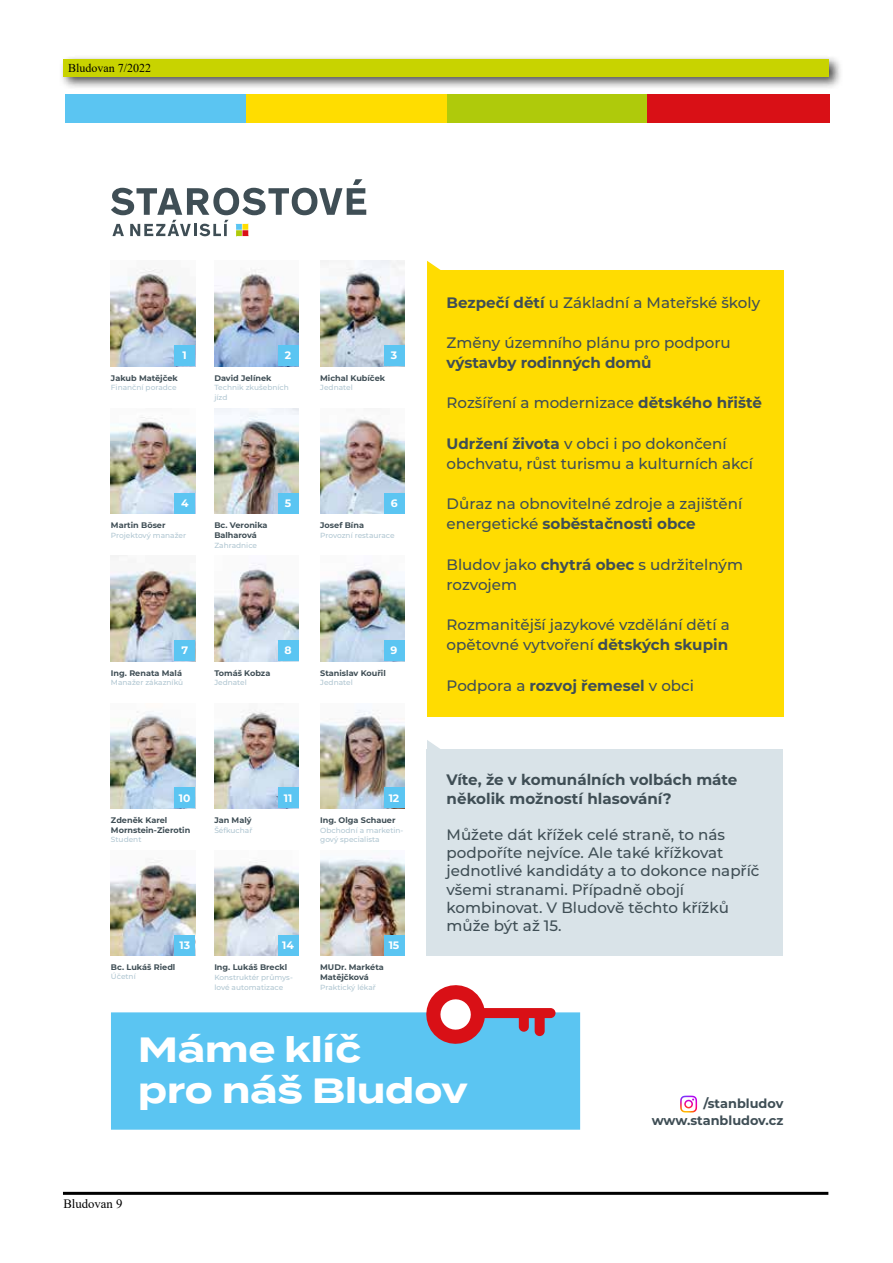
<style>
.page{position:relative;width:893px;height:1263px;background:#fff}
.page>*{position:absolute;margin:0;border:0;box-sizing:border-box;transform-origin:0 0}
.t1{font:700 35.1px/41px "Termina";color:#fff}
.t2{font:500 15.15px/18.1px "Montserrat";color:#3f4e55}
.t3{font:700 15.15px/19.4px "Montserrat";color:#3f4e55}
.t4{font:700 12.9px "Montserrat";color:#3f4e55}
.t5{font:12.75px "Times New Roman";color:#000}
.t6{font:12px "Times New Roman";color:#000}
.t7{font:700 10.8px "Montserrat";color:#fff}
.t8{font:700 8.1px/9.8px "Montserrat";color:#3f4e55}
.t9{font:500 7.5px/9.8px "Montserrat";color:#b1c7d2}
.s1{font-weight:700}
</style>
<div class="page">
<hr style="left:63px;top:1192px;width:765px;height:3px;background:#000">
<div style="left:59px;top:54px;width:784px;height:36px;background:#000;opacity:.7"></div>
<div style="left:64px;top:59px;width:765px;height:18px;background:#c8d300"></div>
<div style="left:65px;top:94px;width:181px;height:29px;background:#5bc5f2"></div>
<div style="left:246px;top:94px;width:201px;height:29px;background:#fd0"></div>
<div style="left:447px;top:94px;width:200px;height:29px;background:#afca0b"></div>
<div style="left:647px;top:94px;width:183px;height:29px;background:#d91016"></div>
<svg style="left:111px;top:179px;width:255px;height:58px"></svg>
<img style="left:320px;top:417px;width:84px;height:96px">
<div style="left:384px;top:493px;width:21px;height:20px;background:#5bc5f2"></div>
<img style="left:111px;top:556px;width:84px;height:105px">
<div style="left:174px;top:640px;width:21px;height:21px;background:#5bc5f2"></div>
<img style="left:214px;top:563px;width:85px;height:98px">
<div style="left:278px;top:640px;width:21px;height:21px;background:#5bc5f2"></div>
<img style="left:320px;top:564px;width:84px;height:97px">
<div style="left:384px;top:640px;width:20px;height:21px;background:#5bc5f2"></div>
<img style="left:111px;top:711px;width:84px;height:97px">
<div style="left:174px;top:787px;width:21px;height:21px;background:#5bc5f2"></div>
<img style="left:214px;top:710px;width:85px;height:98px">
<div style="left:278px;top:787px;width:21px;height:21px;background:#5bc5f2"></div>
<img style="left:320px;top:709px;width:84px;height:99px">
<div style="left:384px;top:787px;width:20px;height:21px;background:#5bc5f2"></div>
<img style="left:111px;top:860px;width:84px;height:96px">
<div style="left:174px;top:935px;width:21px;height:21px;background:#5bc5f2"></div>
<img style="left:214px;top:860px;width:85px;height:96px">
<div style="left:278px;top:935px;width:21px;height:21px;background:#5bc5f2"></div>
<img style="left:320px;top:857px;width:84px;height:99px">
<div style="left:384px;top:935px;width:20px;height:21px;background:#5bc5f2"></div>
<img style="left:111px;top:268px;width:84px;height:98px">
<div style="left:174px;top:345px;width:21px;height:21px;background:#5bc5f2"></div>
<img style="left:214px;top:268px;width:85px;height:98px">
<div style="left:278px;top:345px;width:21px;height:21px;background:#5bc5f2"></div>
<img style="left:320px;top:261px;width:84px;height:105px">
<div style="left:384px;top:345px;width:20px;height:21px;background:#5bc5f2"></div>
<img style="left:111px;top:417px;width:84px;height:96px">
<div style="left:174px;top:493px;width:21px;height:20px;background:#5bc5f2"></div>
<img style="left:214px;top:408px;width:85px;height:105px">
<div style="left:278px;top:493px;width:21px;height:20px;background:#5bc5f2"></div>
<div style="left:111px;top:1012px;width:469px;height:118px;background:#5bc5f2"></div>
<svg style="left:422px;top:985px;width:133px;height:63px"></svg>
<svg style="left:427px;top:740px;width:13px;height:9px"></svg>
<div style="left:427px;top:749px;width:356px;height:207px;background:#d9e3e8"></div>
<div style="left:427px;top:271px;width:357px;height:446px;background:#ffdc01"></div>
<svg style="left:427px;top:261px;width:15px;height:10px"></svg>
<svg style="left:680px;top:1095px;width:17px;height:17px"></svg>
<p class="t6" style="left:68px;top:59px;width:85px">Bludovan 7/2022</p>
<p class="t7" style="left:183px;top:348px;width:6px">1</p>
<p class="t8" style="left:111px;top:372px;width:69px">Jakub Matějček</p>
<p class="t9" style="left:111px;top:382px;width:67px">Finanční poradce</p>
<p class="t7" style="left:285px;top:348px;width:8px">2</p>
<p class="t8" style="left:214px;top:372px;width:59px">David Jelínek</p>
<p class="t9" style="left:214px;top:382px;width:76px">Technik zkušebních jízd</p>
<p class="t7" style="left:391px;top:348px;width:8px">3</p>
<p class="t8" style="left:320px;top:372px;width:66px">Michal Kubíček</p>
<p class="t9" style="left:320px;top:382px;width:34px">Jednatel</p>
<p class="t7" style="left:181px;top:495px;width:9px">4</p>
<p class="t8" style="left:111px;top:520px;width:56px">Martin Böser</p>
<p class="t9" style="left:111px;top:530px;width:77px">Projektový manažer</p>
<p class="t8" style="left:214px;top:520px;width:55px">Bc. Veronika<br>Balharová</p>
<p class="t9" style="left:214px;top:540px;width:44px">Zahradnice</p>
<p class="t7" style="left:285px;top:495px;width:8px">5</p>
<p class="t7" style="left:391px;top:495px;width:8px">6</p>
<p class="t8" style="left:320px;top:520px;width:45px">Josef Bína</p>
<p class="t9" style="left:320px;top:530px;width:76px">Provozní restaurace</p>
<p class="t7" style="left:181px;top:643px;width:8px">7</p>
<p class="t8" style="left:111px;top:667px;width:73px">Ing. Renata Malá</p>
<p class="t9" style="left:111px;top:677px;width:74px">Manažer zákazníků</p>
<p class="t8" style="left:214px;top:667px;width:58px">Tomáš Kobza</p>
<p class="t9" style="left:214px;top:677px;width:34px">Jednatel</p>
<p class="t7" style="left:285px;top:643px;width:9px">8</p>
<p class="t7" style="left:391px;top:643px;width:8px">9</p>
<p class="t8" style="left:320px;top:667px;width:67px">Stanislav Kouřil</p>
<p class="t9" style="left:320px;top:677px;width:34px">Jednatel</p>
<p class="t2" style="left:447px;top:293px;width:315px"><span class="s1">Bezpečí dětí</span> u Základní a Mateřské školy</p>
<p class="t2" style="left:447px;top:333px;width:286px">Změny územního plánu pro podporu</p>
<p class="t3" style="left:447px;top:352px;width:207px">výstavby rodinných domů</p>
<p class="t2" style="left:447px;top:393px;width:317px">Rozšíření a modernizace <span class="s1">dětského hřiště</span></p>
<p class="t2" style="left:447px;top:433px;width:308px;line-height:20.1px"><span class="s1">Udržení života</span> v obci i po dokončení obchvatu, růst turismu a kulturních akcí</p>
<p class="t2" style="left:447px;top:493px;width:297px;line-height:20.1px">Důraz na obnovitelné zdroje a zajištění energetické <span class="s1">soběstačnosti obce</span></p>
<p class="t2" style="left:447px;top:554px;width:298px;line-height:20.1px">Bludov jako <span class="s1">chytrá obec</span> s udržitelným rozvojem</p>
<p class="t2" style="left:447px;top:614px;width:285px;line-height:20.1px">Rozmanitější jazykové vzdělání dětí a opětovné vytvoření <span class="s1">dětských skupin</span></p>
<p class="t2" style="left:447px;top:675px;width:249px">Podpora a <span class="s1">rozvoj řemesel</span> v obci</p>
<p class="t7" style="left:179px;top:790px;width:13px">10</p>
<p class="t8" style="left:111px;top:815px;width:81px">Zdeněk Karel<br>Mornstein-Zierotin</p>
<p class="t9" style="left:111px;top:834px;width:32px">Student</p>
<p class="t8" style="left:214px;top:815px;width:39px">Jan Malý</p>
<p class="t9" style="left:214px;top:825px;width:40px">Šéfkuchař</p>
<p class="t7" style="left:284px;top:790px;width:10px">11</p>
<p class="t7" style="left:389px;top:790px;width:12px">12</p>
<p class="t8" style="left:320px;top:815px;width:77px">Ing. Olga Schauer</p>
<p class="t9" style="left:320px;top:825px;width:85px">Obchodní a marketin&shy;gový specialista</p>
<p class="t3" style="left:447px;top:769px;width:292px">Víte, že v komunálních volbách máte několik možností hlasování?</p>
<p class="t2" style="left:447px;top:825px;width:314px">Můžete dát křížek celé straně, to nás podpoříte nejvíce. Ale také křížkovat jednotlivé kandidáty a to dokonce napříč všemi stranami. Případně obojí kombinovat. V Bludově těchto křížků může být až 15.</p>
<p class="t7" style="left:179px;top:938px;width:12px">13</p>
<p class="t7" style="left:282px;top:938px;width:13px">14</p>
<p class="t7" style="left:389px;top:938px;width:12px">15</p>
<p class="t8" style="left:111px;top:962px;width:66px">Bc. Lukáš Riedl</p>
<p class="t9" style="left:111px;top:971px;width:26px">Účetní</p>
<p class="t8" style="left:214px;top:962px;width:74px">Ing. Lukáš Breckl</p>
<p class="t9" style="left:214px;top:972px;width:80px">Konstruktér průmys&shy;lové automatizace</p>
<p class="t8" style="left:320px;top:962px;width:65px">MUDr. Markéta<br>Matějčková</p>
<p class="t9" style="left:320px;top:982px;width:57px">Praktický lékař</p>
<h1 class="t1" style="left:138px;top:1029px;width:331px">Máme klíč<br>pro náš Bludov</h1>
<p class="t5" style="left:63px;top:1194px;width:61px">Bludovan 9</p>
<p class="t4" style="left:704px;top:1094px;width:81px">/stanbludov</p>
<p class="t4" style="left:652px;top:1111px;width:133px">www.stanbludov.cz</p>
</div>
